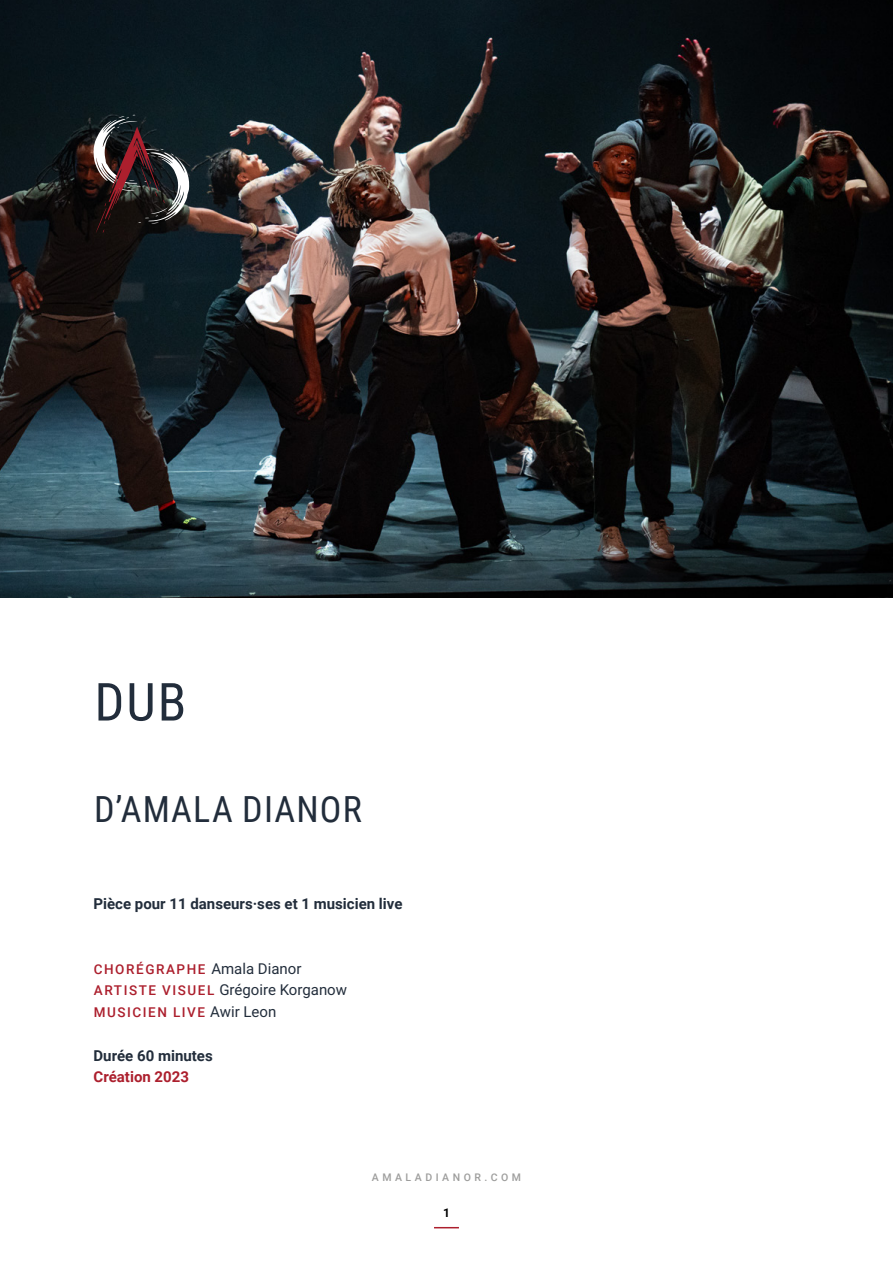
<style>
.page{position:relative;width:893px;height:1263px;background:#fff}
.page>*{position:absolute;margin:0;border:0;box-sizing:border-box;transform-origin:0 0}
.t1{font:52.5px "Roboto Condensed";color:#222d3b}
.t2{font:36px "Roboto Condensed";letter-spacing:.035em;color:#222d3b}
.t3{font:700 15px "Roboto";color:#222d3b}
.t4{font:15px "Roboto";color:#222d3b}
.t5{font:700 15px "Roboto";color:#ac1f2d}
.t6{font:500 13.5px "Roboto";letter-spacing:.115em;color:#ac1f2d}
.t7{font:700 12px "Roboto";color:#000}
.t8{font:500 10.5px "Roboto";letter-spacing:.335em;color:#9d9d9c}
.s1{font-weight:400;font-size:15px;color:#222d3b}
.s2{font-weight:500;font-size:13.5px;color:#ac1f2d}
</style>
<div class="page">
<img style="left:0;top:0;width:893px;height:597px">
<svg style="left:94px;top:115px;width:95px;height:118px;background:#3c3436"></svg>
<svg style="left:434px;top:1227px;width:25px;height:1px"></svg>
<h1 class="t1" style="left:94px;top:665px;width:93px">DUB</h1>
<h2 class="t2" style="left:94px;top:783px;width:269px">D’AMALA DIANOR</h2>
<p class="t3" style="left:94px;top:893px;width:311px">Pièce pour 11 danseurs·ses et 1 musicien live</p>
<p class="t6" style="left:94px;top:959px;width:209px">CHORÉGRAPHE <span class="s1">Amala Dianor</span></p>
<p class="t4" style="left:94px;top:979px;width:255px"><span class="s2">ARTISTE VISUEL</span> Grégoire Korganow</p>
<p class="t6" style="left:94px;top:1003px;width:184px">MUSICIEN LIVE <span class="s1">Awir Leon</span></p>
<p class="t3" style="left:94px;top:1045px;width:121px">Durée 60 minutes</p>
<p class="t5" style="left:94px;top:1066px;width:97px">Création 2023</p>
<p class="t8" style="left:372px;top:1169px;width:151px">AMALADIANOR.COM</p>
<p class="t7" style="left:443px;top:1204px;width:8px">1</p>
</div>
